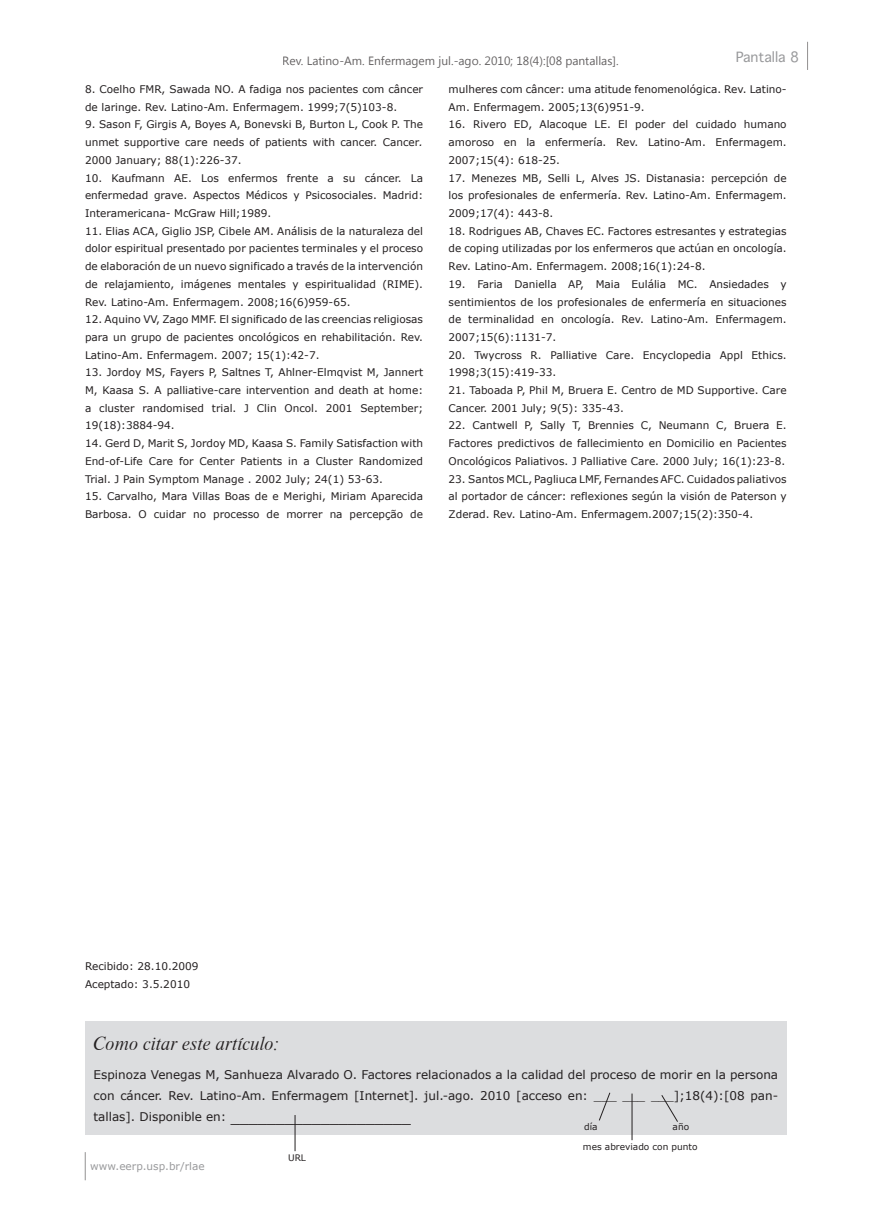
<style>
.page{position:relative;width:893px;height:1212px;background:#fff}
.page>*{position:absolute;margin:0;border:0;box-sizing:border-box;transform-origin:0 0}
.t1{font:18px "Dutch 801 BT Italic Headline";letter-spacing:.02em;color:#231f20}
.t2{font:13.5px "Geneva";color:#6c6d70}
.t3{font:12px/21px "Verdana";color:#231f20;text-align:justify}
.t4{font:12px "Segoe UI";color:#231f20}
._18__Referências{font:10.5px/17.7px "Verdana";color:#231f20;text-align:justify}
._21__Recebido_Aceito{font:10.5px "Verdana";color:#231f20}
.t5{font:10.5px "Verdana";color:#6c6d70}
._18__Referências-2{font:9px "Verdana";color:#231f20}
.s1{font-style:italic}
.s2{font-family:"Times New Roman";font-size:18px}
</style>
<div class="page">
<svg style="left:85px;top:1152px;width:1px;height:28px"></svg>
<svg style="left:807px;top:42px;width:1px;height:28px"></svg>
<div style="left:85px;top:1021px;width:702px;height:114px;background:#dcdddf"></div>
<svg style="left:599px;top:1092px;width:11px;height:29px"></svg>
<hr style="left:632px;top:1093px;width:1px;height:47px;background:#231f20">
<svg style="left:661px;top:1095px;width:17px;height:27px"></svg>
<hr style="left:295px;top:1115px;width:1px;height:36px;background:#231f20">
<p class="t4" style="left:283px;top:52px;width:337px">Rev. Latino-Am. Enfermagem jul.-ago. 2010; 18(4):[08 pantallas].</p>
<p class="t2" style="left:735px;top:49px;width:65px">Pantalla 8</p>
<p class="_18__Referências" style="left:85px;top:80px;width:340px">8. Coelho FMR, Sawada NO. A fadiga nos pacientes com câncer de laringe. Rev. Latino-Am. Enfermagem. 1999;7(5)103-8.</p>
<p class="_18__Referências" style="left:85px;top:115px;width:340px">9. Sason F, Girgis A, Boyes A, Bonevski B, Burton L, Cook P. The unmet supportive care needs of patients with cancer. Cancer<span class="s1">.<br></span>2000 January; 88(1):226-37.</p>
<p class="_18__Referências" style="left:85px;top:169px;width:340px">10. Kaufmann AE. Los enfermos frente a su cáncer. La enfermedad grave. Aspectos Médicos y Psicosociales. Madrid:<br>Interamericana- McGraw Hill;1989.</p>
<p class="_18__Referências" style="left:85px;top:222px;width:340px">11. Elias ACA, Giglio JSP, Cibele AM. Análisis de la naturaleza del dolor espiritual presentado por pacientes terminales y el proceso de elaboración de un nuevo significado a través de la intervención de relajamiento, imágenes mentales y espiritualidad (RIME).<br>Rev. Latino-Am. Enfermagem. 2008;16(6)959-65.</p>
<p class="_18__Referências" style="left:85px;top:310px;width:340px">12. Aquino VV, Zago MMF. El significado de las creencias religiosas para un grupo de pacientes oncológicos en rehabilitación. Rev.<br>Latino-Am. Enfermagem. 2007; 15(1):42-7.</p>
<p class="_18__Referências" style="left:85px;top:363px;width:340px">13. Jordoy MS, Fayers P, Saltnes T, Ahlner-Elmqvist M, Jannert M, Kaasa S. A palliative-care intervention and death at home: a cluster randomised trial. J Clin Oncol. 2001 September; 19(18):3884-94.</p>
<p class="_18__Referências" style="left:85px;top:434px;width:340px">14. Gerd D, Marit S, Jordoy MD, Kaasa S. Family Satisfaction with End-of-Life Care for Center Patients in a Cluster Randomized Trial. J Pain Symptom Manage . 2002 July; 24(1) 53-63.</p>
<p class="_18__Referências" style="left:85px;top:487px;width:340px">15. Carvalho, Mara Villas Boas de e Merighi, Miriam Aparecida<br>Barbosa. O cuidar no processo de morrer na percepção de</p>
<p class="_18__Referências" style="left:449px;top:80px;width:340px">mulheres com câncer: uma atitude fenomenológica. Rev. Latino-<br>Am. Enfermagem. 2005;13(6)951-9.</p>
<p class="_18__Referências" style="left:449px;top:115px;width:340px">16. Rivero ED, Alacoque LE. El poder del cuidado humano amoroso en la enfermería. Rev. Latino-Am. Enfermagem.<br>2007;15(4): 618-25.</p>
<p class="_18__Referências" style="left:449px;top:169px;width:340px">17. Menezes MB, Selli L, Alves JS. Distanasia: percepción de los profesionales de enfermería. Rev. Latino-Am. Enfermagem.<br>2009;17(4): 443-8.</p>
<p class="_18__Referências" style="left:449px;top:222px;width:340px">18. Rodrigues AB, Chaves EC. Factores estresantes y estrategias de coping utilizadas por los enfermeros que actúan en oncología.<br>Rev. Latino-Am. Enfermagem. 2008;16(1):24-8.</p>
<p class="_18__Referências" style="left:449px;top:275px;width:340px">19. Faria Daniella AP, Maia Eulália MC. Ansiedades y sentimientos de los profesionales de enfermería en situaciones de terminalidad en oncología. Rev. Latino-Am. Enfermagem.<br>2007;15(6):1131-7.</p>
<p class="_18__Referências" style="left:449px;top:346px;width:340px">20. Twycross R. Palliative Care. Encyclopedia Appl Ethics.<br>1998;3(15):419-33.</p>
<p class="_18__Referências" style="left:449px;top:381px;width:340px">21. Taboada P, Phil M, Bruera E. Centro de MD Supportive. Care<br>Cancer. 2001 July; 9(5): 335-43.</p>
<p class="_18__Referências" style="left:449px;top:416px;width:340px">22. Cantwell P, Sally T, Brennies C, Neumann C, Bruera E.<br>Factores predictivos de fallecimiento en Domicilio en Pacientes Oncológicos Paliativos. J Palliative Care. 2000 July; 16(1):23-8.</p>
<p class="_18__Referências" style="left:449px;top:469px;width:340px">23. Santos MCL, Pagliuca LMF, Fernandes AFC. Cuidados paliativos al portador de cáncer: reflexiones según la visión de Paterson y Zderad. Rev. Latino-Am. Enfermagem.2007;15(2):350-4.</p>
<p class="_21__Recebido_Aceito" style="left:85px;top:959px;width:115px">Recibido: 28.10.2009</p>
<p class="_21__Recebido_Aceito" style="left:85px;top:977px;width:106px">Aceptado: 3.5.2010</p>
<p class="t1" style="left:94px;top:1032px;width:187px">Como citar este artículo:</p>
<p class="t3" style="left:94px;top:1064px;width:686px">Espinoza Venegas M, Sanhueza Alvarado O. Factores relacionados a la calidad del proceso de morir en la persona con cáncer. Rev. Latino-Am. Enfermagem [Internet]. jul.-ago. 2010 [acceso en: ___ ___ ___];18(4):[08 pan&shy;tallas]. Disponible en: <span class="s2">____________________</span></p>
<p class="_18__Referências-2" style="left:584px;top:1121px;width:15px">día</p>
<p class="_18__Referências-2" style="left:583px;top:1140px;width:116px">mes abreviado con punto</p>
<p class="_18__Referências-2" style="left:673px;top:1121px;width:18px">año</p>
<p class="t5" style="left:90px;top:1160px;width:116px">www.eerp.usp.br/rlae</p>
<p class="_18__Referências-2" style="left:288px;top:1152px;width:19px">URL</p>
</div>
